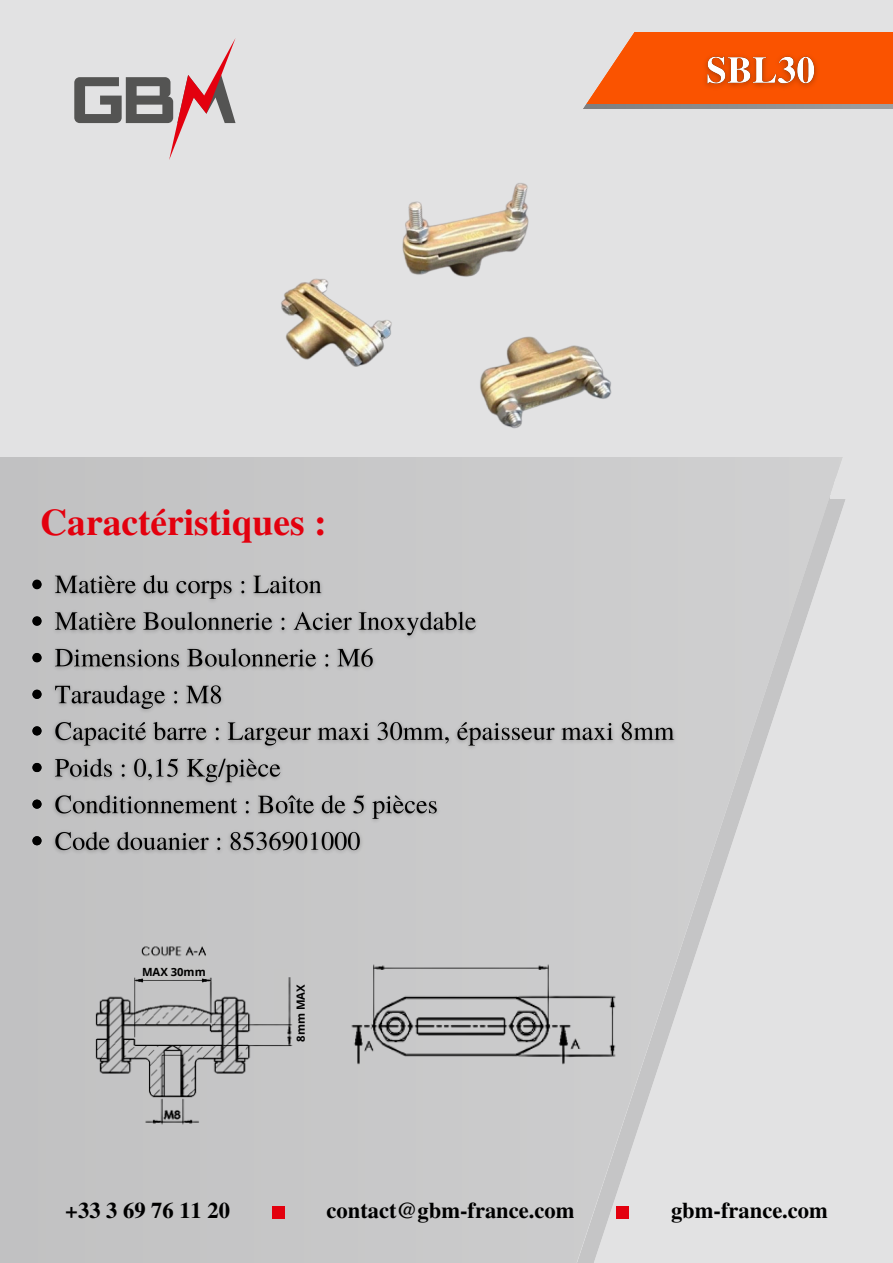
<style>
.page{position:relative;width:893px;height:1263px;background:#e2e2e3}
.page>*{position:absolute;margin:0;border:0;box-sizing:border-box;transform-origin:0 0}
.t1{font:700 37.5px "Te X Gyre Termes";color:#e3000e}
.t2{font:700 22.5px "Te X Gyre Termes";color:#000}
.t3{font:700 11.25px "Open Sans";color:#000}
</style>
<div class="page">
<div style="left:456px;top:100px;width:437px;height:8px;background:#949494"></div>
<div style="left:572px;top:32px;width:321px;height:72px;background:#fa5300"></div>
<svg style="left:456px;top:32px;width:226px;height:77px;fill:#e2e2e3"></svg>
<svg style="left:74px;top:39px;width:161px;height:121px"></svg>
<div style="left:0;top:457px;width:860px;height:806px;background:#c6c6c7"></div>
<div style="left:272px;top:1207px;width:12px;height:12px;background:#e3000e"></div>
<svg style="left:800px;top:457px;width:60px;height:806px;fill:#e2e2e3"></svg>
<svg style="left:576px;top:482px;width:273px;height:781px;fill:#e2e2e3"></svg>
<div style="left:834px;top:482px;width:59px;height:17px;background:#e2e2e3"></div>
<svg style="left:829px;top:475px;width:20px;height:24px"></svg>
<img style="left:281px;top:183px;width:331px;height:246px">
<img style="left:95px;top:946px;width:198px;height:179px">
<img style="left:351px;top:939px;width:285px;height:174px">
<div style="left:144px;top:966px;width:55px;height:13px;background:#c4c4c4"></div>
<img style="left:32px;top:567px;width:649px;height:292px">
<img style="left:705px;top:55px;width:112px;height:33px">
<div style="left:274px;top:969px;width:13px;height:54px;background:#c6c6c6"></div>
<p class="t1" style="left:40px;top:493px;width:288px">Caractéristiques :</p>
<h4 class="t3" style="left:142px;top:964px;width:65px">MAX 30mm</h4>
<h4 class="t3" style="left:293px;top:1042px;width:59px;rotate:-90deg">8mm MAX</h4>
<p class="t2" style="left:65px;top:1193px;width:166px">+33 3 69 76 11 20</p>
<p class="t2" style="left:327px;top:1193px;width:249px">contact@gbm-france.com</p>
<p class="t2" style="left:671px;top:1193px;width:158px">gbm-france.com</p>
</div>
